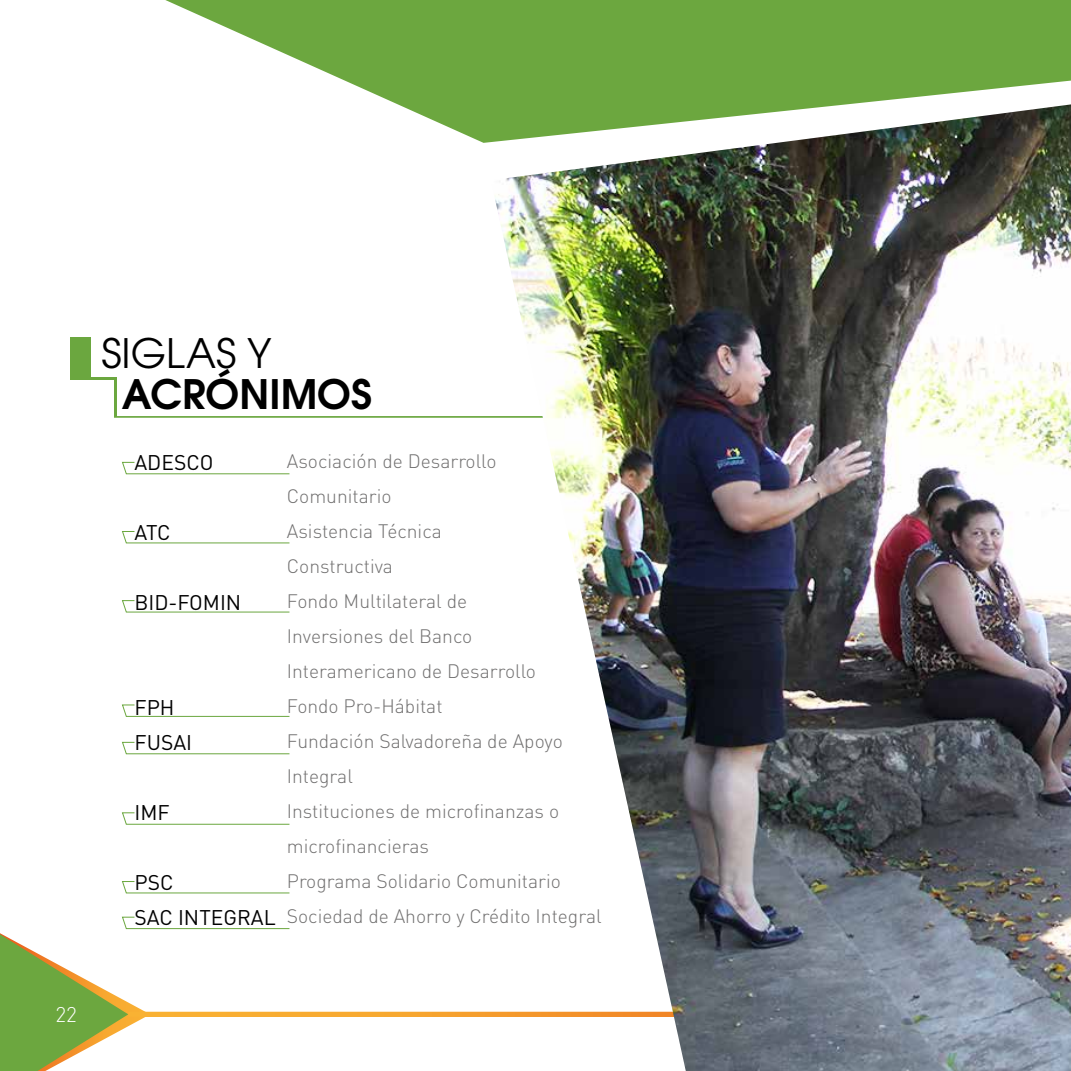
<style>
.page{position:relative;width:1071px;height:1071px;background:#fff}
.page>*{position:absolute;margin:0;border:0;box-sizing:border-box;transform-origin:0 0}
.t1{font:700 40.43px "Te X Gyre Adventor";color:#000}
.t2{font:40.43px "Te X Gyre Adventor";color:#000}
.t3{font:21px/35px "DIN Pro";color:#000}
.t4{font:300 21px "DIN Pro";color:#fff}
.t5{font:300 19.25px/35px "DIN Pro";color:#706f6f}
</style>
<div class="page">
<div style="left:128px;top:1012px;width:943px;height:5px;background:#f7a830"></div>
<svg style="left:165px;top:0;width:906px;height:143px;fill:#6ca73f"></svg>
<hr style="left:114px;top:377px;width:3px;height:40px;background:#6ba73f">
<div style="left:70px;top:337px;width:21px;height:42px;background:#6ba73f"></div>
<hr style="left:71px;top:377px;width:45px;height:2px;background:#6ba73f">
<hr style="left:114px;top:416px;width:572px;height:2px;background:#6ba73f">
<svg style="left:122px;top:462px;width:168px;height:12px"></svg>
<svg style="left:122px;top:531px;width:168px;height:12px"></svg>
<svg style="left:122px;top:600px;width:168px;height:12px"></svg>
<svg style="left:122px;top:705px;width:168px;height:12px"></svg>
<svg style="left:122px;top:742px;width:168px;height:12px"></svg>
<svg style="left:122px;top:812px;width:168px;height:13px"></svg>
<svg style="left:122px;top:881px;width:168px;height:12px"></svg>
<svg style="left:0;top:917px;width:290px;height:154px"></svg>
<img style="left:491px;top:104px;width:580px;height:967px">
<h1 class="t2" style="left:101px;top:321px;width:172px">SIGLAS Y</h1>
<h1 class="t1" style="left:122px;top:359px;width:252px">ACRÓNIMOS</h1>
<p class="t3" style="left:134px;top:444px;width:80px">ADESCO</p>
<p class="t3" style="left:134px;top:514px;width:38px">ATC</p>
<p class="t3" style="left:134px;top:584px;width:108px">BID-FOMIN</p>
<p class="t3" style="left:134px;top:689px;width:59px">FPH<br>FUSAI</p>
<p class="t3" style="left:134px;top:794px;width:37px">IMF</p>
<p class="t3" style="left:134px;top:864px;width:143px">PSC<br>SAC INTEGRAL</p>
<p class="t5" style="left:287px;top:443px;width:316px">Asociación de Desarrollo<br>Comunitario<br>Asistencia Técnica<br>Constructiva<br>Fondo Multilateral de<br>Inversiones del Banco<br>Interamericano de Desarrollo<br>Fondo Pro-Hábitat<br>Fundación Salvadoreña de Apoyo<br>Integral<br>Instituciones de microfinanzas o microfinancieras<br>Programa Solidario Comunitario<br>Sociedad de Ahorro y Crédito Integral</p>
<p class="t4" style="left:55px;top:1000px;width:23px">22</p>
</div>
